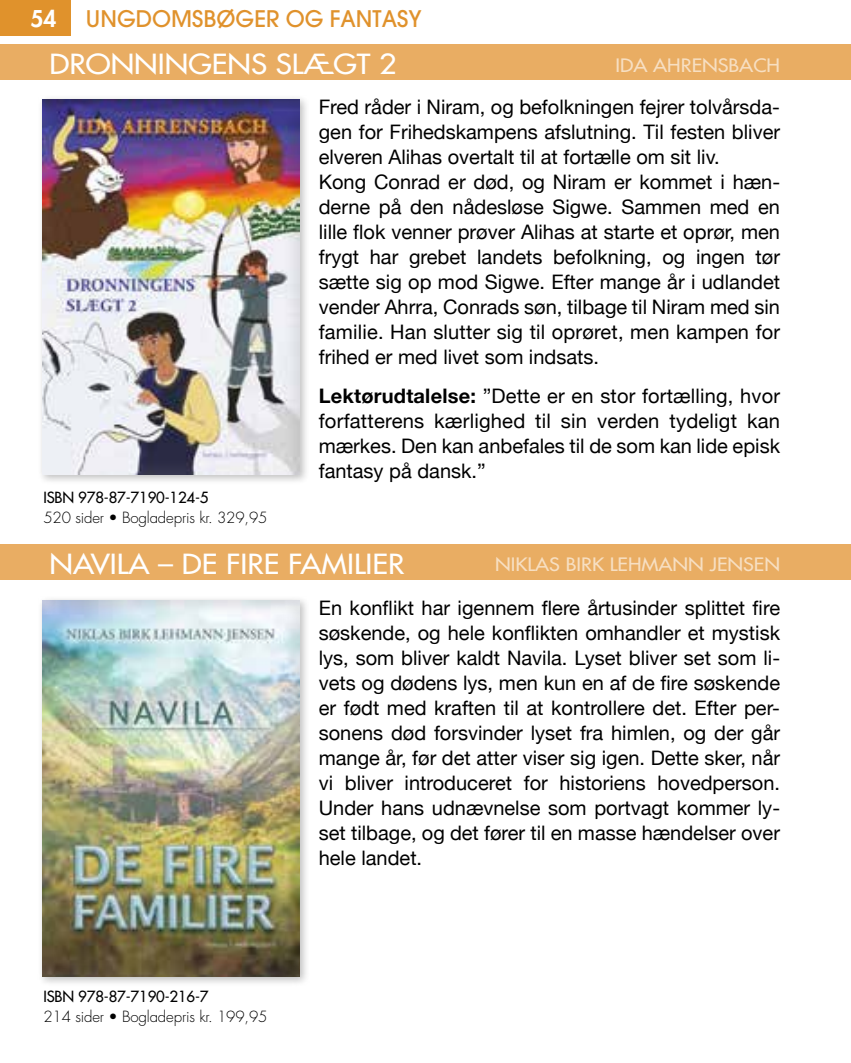
<style>
.page{position:relative;width:851px;height:1063px;background:#fff}
.page>*{position:absolute;margin:0;border:0;box-sizing:border-box;transform-origin:0 0}
.t1{font:27px "Futura";color:#fff;scale:1.11 1}
.t2{font:500 22.5px "Avant Garde";color:#e0922c}
.t3{font:800 22.5px "Futura";color:#fff}
.t4{font:20px/25px "Helvetica Neue";color:#000}
.t5{font:18px "Futura";color:#f7dfc2;scale:1.11 1}
.t6{font:300 15px "Futura";letter-spacing:-.01em;color:#000}
.t7{font:15px "Futura";letter-spacing:-.01em;color:#000}
.s1{font-weight:700}
</style>
<div class="page">
<div style="left:0;top:45px;width:850px;height:35px;background:#e9ad63"></div>
<div style="left:0;top:0;width:71px;height:35px;background:#e0922c"></div>
<div style="left:0;top:544px;width:850px;height:36px;background:#e9ad63"></div>
<div style="left:37px;top:595px;width:272px;height:392px;background:#000;opacity:.25"></div>
<div style="left:42px;top:598px;width:261px;height:383px;background:#000;opacity:.15"></div>
<div style="left:37px;top:94px;width:272px;height:391px;background:#000;opacity:.25"></div>
<div style="left:42px;top:98px;width:261px;height:382px;background:#000;opacity:.15"></div>
<p class="t3" style="left:30px;top:3px;width:28px">54</p>
<p class="t2" style="left:86px;top:4px;width:337px">UNGDOMSBØGER OG FANTASY</p>
<h1 class="t1" style="left:50px;top:47px;width:314px">DRONNINGENS SLÆGT 2</h1>
<p class="t5" style="left:615px;top:53px;width:150px">IDA AHRENSBACH</p>
<p class="t7" style="left:43px;top:488px;width:167px">ISBN 978-87-7190-124-5</p>
<p class="t6" style="left:43px;top:508px;width:226px">520 sider • Bogladepris kr. 329,95</p>
<p class="t4" style="left:319px;top:96px;width:463px">Fred råder i Niram, og befolkningen fejrer tolvårsda&shy;gen for Frihedskampens afslutning. Til festen bliver elveren Alihas overtalt til at fortælle om sit liv.<br>Kong Conrad er død, og Niram er kommet i hæn&shy;derne på den nådesløse Sigwe. Sammen med en lille flok venner prøver Alihas at starte et oprør, men frygt har grebet landets befolkning, og ingen tør sætte sig op mod Sigwe. Efter mange år i udlandet vender Ahrra, Conrads søn, tilbage til Niram med sin familie. Han slutter sig til oprøret, men kampen for frihed er med livet som indsats.</p>
<p class="t4" style="left:319px;top:385px;width:462px;text-align:justify"><span class="s1">Lektørudtalelse:</span> ”Dette er en stor fortælling, hvor forfatterens kærlighed til sin verden tydeligt kan mærkes. Den kan anbefales til de som kan lide episk fantasy på dansk. ”</p>
<h1 class="t1" style="left:50px;top:546px;width:321px">NAVILA – DE FIRE FAMILIER</h1>
<p class="t5" style="left:495px;top:553px;width:258px">NIKLAS BIRK LEHMANN JENSEN</p>
<p class="t7" style="left:43px;top:987px;width:167px">ISBN 978-87-7190-216-7</p>
<p class="t6" style="left:43px;top:1007px;width:226px">214 sider • Bogladepris kr. 199,95</p>
<p class="t4" style="left:319px;top:596px;width:463px">En konflikt har igennem flere årtusinder splittet fire søskende, og hele konflikten omhandler et mystisk lys, som bliver kaldt Navila. Lyset bliver set som li&shy;vets og dødens lys, men kun en af de fire søskende er født med kraften til at kontrollere det. Efter per&shy;sonens død forsvinder lyset fra himlen, og der går mange år, før det atter viser sig igen. Dette sker, når vi bliver introduceret for historiens hovedperson.<br>Under hans udnævnelse som portvagt kommer ly&shy;set tilbage, og det fører til en masse hændelser over hele landet.</p>
</div>
